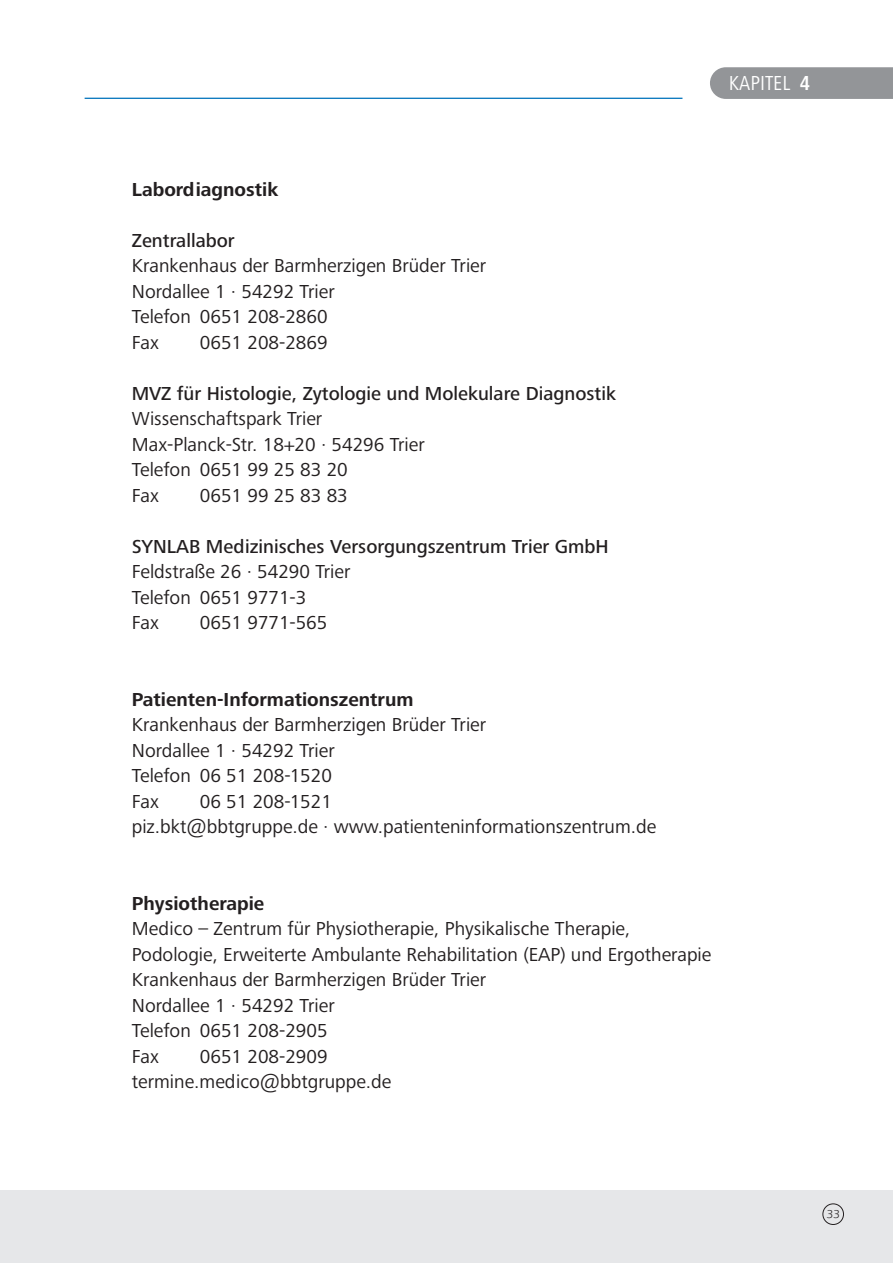
<style>
.page{position:relative;width:893px;height:1263px;background:#fff}
.page>*{position:absolute;margin:0;border:0;box-sizing:border-box;transform-origin:0 0}
.t1{font:condensed 21px "Frutiger Next Pro";color:#fff}
.t2{font:19.5px/25.5px "Frutiger Next Pro";color:#231f20}
.t3{font:500 19.5px "Frutiger Next Pro";color:#231f20}
.t4{font:700 19.5px "Frutiger Next Pro";color:#231f20}
.t5{font:12px "ITC Eras LT";color:#231f20}
.s1{font-weight:700}
</style>
<div class="page">
<div style="left:0;top:1190px;width:893px;height:73px;background:#e6e7e9"></div>
<div style="left:710px;top:67px;width:183px;height:32px;background:#939598"></div>
<div style="left:823px;top:1203px;width:21px;height:22px;border:1px solid #231f20;border-radius:50%"></div>
<hr style="left:85px;top:98px;width:597px;height:1px;background:#0073bc">
<p class="t1" style="left:729px;top:71px;width:83px">KAPITEL <span class="s1">4</span></p>
<p class="t4" style="left:132px;top:178px;width:148px">Labordiagnostik</p>
<p class="t3" style="left:132px;top:229px;width:104px">Zentrallabor</p>
<p class="t2" style="left:132px;top:253px;width:356px">Krankenhaus der Barmherzigen Brüder Trier<br>Nordallee 1 · 54292 Trier<br>Telefon 0651 208-2860<br>Fax</p>
<p class="t2" style="left:200px;top:329px;width:129px">0651 208-2869</p>
<p class="t3" style="left:132px;top:382px;width:486px">MVZ für Histologie, Zytologie und Molekulare Diagnostik</p>
<p class="t2" style="left:132px;top:406px;width:294px">Wissenschaftspark Trier<br>Max-Planck-Str. 18+20 · 54296 Trier<br>Telefon 0651 99 25 83 20<br>Fax</p>
<p class="t2" style="left:200px;top:482px;width:149px">0651 99 25 83 83</p>
<p class="t3" style="left:132px;top:535px;width:478px">SYNLAB Medizinisches Versorgungszentrum Trier GmbH</p>
<p class="t2" style="left:132px;top:559px;width:220px">Feldstraße 26 · 54290 Trier<br>Telefon 0651 9771-3<br>Fax</p>
<p class="t2" style="left:200px;top:610px;width:129px">0651 9771-565</p>
<p class="t4" style="left:132px;top:688px;width:283px">Patienten-Informationszentrum</p>
<p class="t2" style="left:132px;top:712px;width:356px">Krankenhaus der Barmherzigen Brüder Trier<br>Nordallee 1 · 54292 Trier<br>Telefon 06 51 208-1520<br>Fax</p>
<p class="t2" style="left:132px;top:788px;width:526px;text-indent:68px">06 51 208-1521<br>piz.bkt@bbtgruppe.de · www.patienteninformationszentrum.de</p>
<p class="t4" style="left:132px;top:892px;width:134px">Physiotherapie</p>
<p class="t2" style="left:132px;top:916px;width:581px">Medico – Zentrum für Physiotherapie, Physikalische Therapie, Podologie, Erweiterte Ambulante Rehabilitation (EAP) und Ergotherapie Krankenhaus der Barmherzigen Brüder Trier<br>Nordallee 1 ∙ 54292 Trier<br>Telefon 0651 208-2905<br>Fax</p>
<p class="t2" style="left:132px;top:1043px;width:261px;text-align:center">0651 208-2909 termine.medico@bbtgruppe.de</p>
<p class="t5" style="left:826px;top:1208px;width:15px">33</p>
</div>
